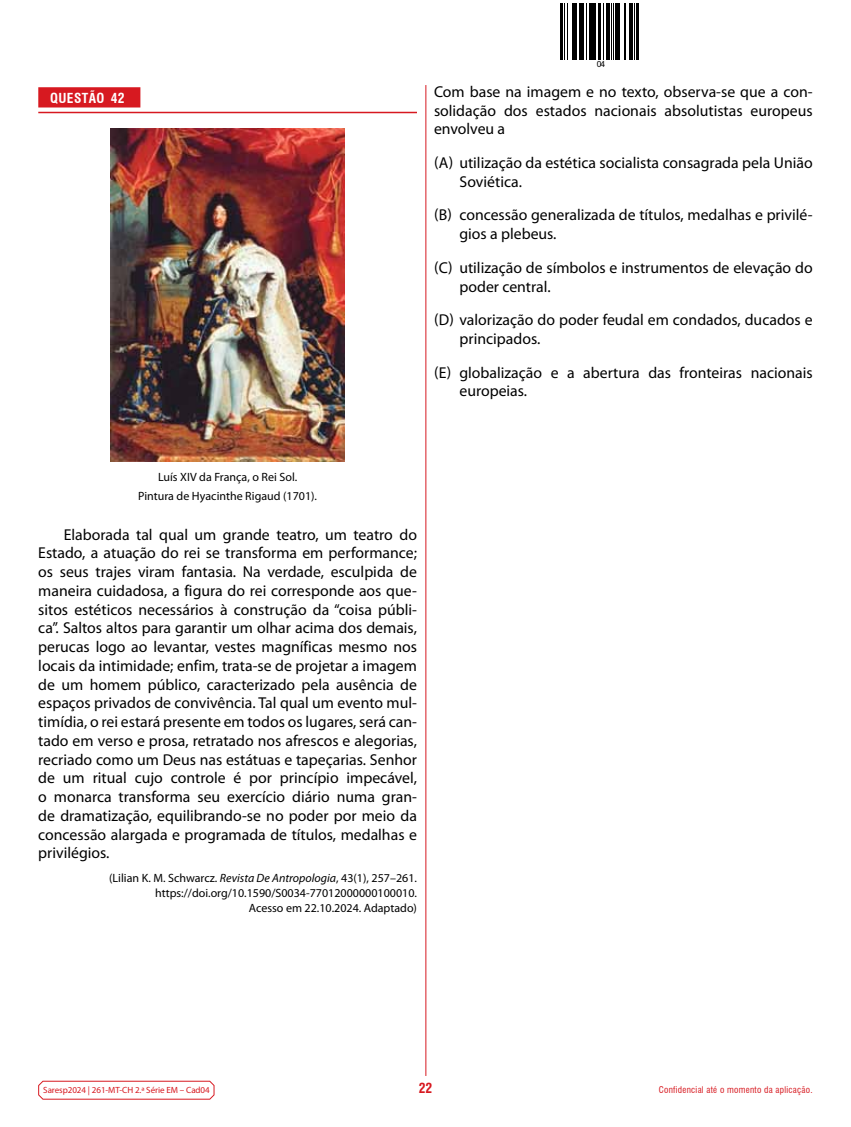
<style>
.page{position:relative;width:851px;height:1127px;background:#fff}
.page>*{position:absolute;margin:0;border:0;box-sizing:border-box;transform-origin:0 0}
.t1{font:15.75px/18.8px "Myriad Pro";color:#000}
.t2{font:700 condensed 13.5px "Swiss 721 BT";letter-spacing:.03em;color:#fff}
.t3{font:700 condensed 13.5px "Swiss 721 BT";color:#d71920}
.t4{font:12px/15px "Myriad Pro";color:#000;text-align:center}
.t5{font:9px "Myriad Pro";letter-spacing:-.005em;color:#d71920}
.t6{font:condensed 9px "Swiss 721 BT";letter-spacing:.03em;color:#d71920}
.t7{font:8.55px "Arial";color:#000}
.s1{font-style:italic}
</style>
<div class="page">
<svg style="left:38px;top:1080px;width:177px;height:20px"></svg>
<hr style="left:425px;top:85px;width:1px;height:991px;background:#d71920">
<svg style="left:560px;top:3px;width:79px;height:57px"></svg>
<hr style="left:560px;top:4px;width:2px;height:56px;background:#000">
<hr style="left:563px;top:4px;width:1px;height:56px;background:#000">
<hr style="left:567px;top:4px;width:1px;height:56px;background:#000">
<div style="left:572px;top:4px;width:5px;height:56px;background:#000"></div>
<hr style="left:578px;top:4px;width:1px;height:56px;background:#000">
<hr style="left:581px;top:4px;width:3px;height:56px;background:#000">
<hr style="left:585px;top:4px;width:1px;height:56px;background:#000">
<hr style="left:589px;top:4px;width:3px;height:56px;background:#000">
<hr style="left:593px;top:4px;width:2px;height:56px;background:#000">
<hr style="left:598px;top:4px;width:2px;height:56px;background:#000">
<hr style="left:602px;top:4px;width:1px;height:56px;background:#000">
<hr style="left:606px;top:4px;width:3px;height:56px;background:#000">
<hr style="left:610px;top:4px;width:1px;height:56px;background:#000">
<hr style="left:613px;top:4px;width:1px;height:56px;background:#000">
<hr style="left:615px;top:4px;width:4px;height:56px;background:#000">
<hr style="left:623px;top:4px;width:2px;height:56px;background:#000">
<hr style="left:629px;top:4px;width:3px;height:56px;background:#000">
<hr style="left:634px;top:4px;width:1px;height:56px;background:#000">
<hr style="left:636px;top:4px;width:2px;height:56px;background:#000">
<div style="left:38px;top:87px;width:102px;height:20px;background:#d71920"></div>
<hr style="left:38px;top:112px;width:379px;height:1px;background:#d71920">
<img style="left:110px;top:129px;width:234px;height:333px">
<p class="t2" style="left:50px;top:90px;width:76px">QUESTÃO 42</p>
<p class="t7" style="left:596px;top:59px;width:10px">04</p>
<p class="t1" style="left:434px;top:82px;width:380px;text-align:justify">Com base na imagem e no texto, observa-se que a con&shy;solidação dos estados nacionais absolutistas europeus envolveu a</p>
<p class="t1" style="left:459px;top:153px;width:354px;text-indent:-26px">(A) utilização da estética socialista consagrada pela União<br>Soviética.</p>
<p class="t1" style="left:459px;top:205px;width:354px;text-indent:-26px">(B) concessão generalizada de títulos, medalhas e privilé&shy;gios a plebeus.</p>
<p class="t1" style="left:459px;top:258px;width:354px;text-indent:-26px">(C) utilização de símbolos e instrumentos de elevação do poder central.</p>
<p class="t1" style="left:459px;top:310px;width:354px;text-indent:-26px">(D) valorização do poder feudal em condados, ducados e principados.</p>
<p class="t1" style="left:459px;top:363px;width:354px;text-indent:-26px">(E) globalização e a abertura das fronteiras nacionais europeias.</p>
<p class="t4" style="left:138px;top:467px;width:180px;line-height:18.8px">Luís XIV da França, o Rei Sol.<br>Pintura de Hyacinthe Rigaud (1701).</p>
<p class="t1" style="left:38px;top:525px;width:380px;text-align:justify;text-indent:26px">Elaborada tal qual um grande teatro, um teatro do Estado, a atuação do rei se transforma em performance; os seus trajes viram fantasia. Na verdade, esculpida de maneira cuidadosa, a figura do rei corresponde aos que&shy;sitos estéticos necessários à construção da “coisa públi&shy;ca”. Saltos altos para garantir um olhar acima dos demais, perucas logo ao levantar, vestes magníficas mesmo nos locais da intimidade; enfim, trata-se de projetar a imagem de um homem público, caracterizado pela ausência de espaços privados de convivência. Tal qual um evento mul&shy;timídia, o rei estará presente em todos os lugares, será can&shy;tado em verso e prosa, retratado nos afrescos e alegorias, recriado como um Deus nas estátuas e tapeçarias. Senhor de um ritual cujo controle é por princípio impecável, o monarca transforma seu exercício diário numa gran&shy;de dramatização, equilibrando-se no poder por meio da concessão alargada e programada de títulos, medalhas e privilégios.</p>
<p class="t4" style="left:109px;top:870px;width:309px;text-align:right">(Lilian K. M. Schwarcz. <span class="s1">Revista De Antropologia</span>, 43(1), 257–261. https://doi.org/10.1590/S0034-77012000000100010.<br>Acesso em 22.10.2024. Adaptado)</p>
<p class="t5" style="left:43px;top:1084px;width:168px">Saresp2024 | 261-MT-CH 2.ª Série EM – Cad04</p>
<p class="t3" style="left:418px;top:1079px;width:15px">22</p>
<p class="t6" style="left:658px;top:1084px;width:155px">Confidencial até o momento da aplicação.</p>
</div>
